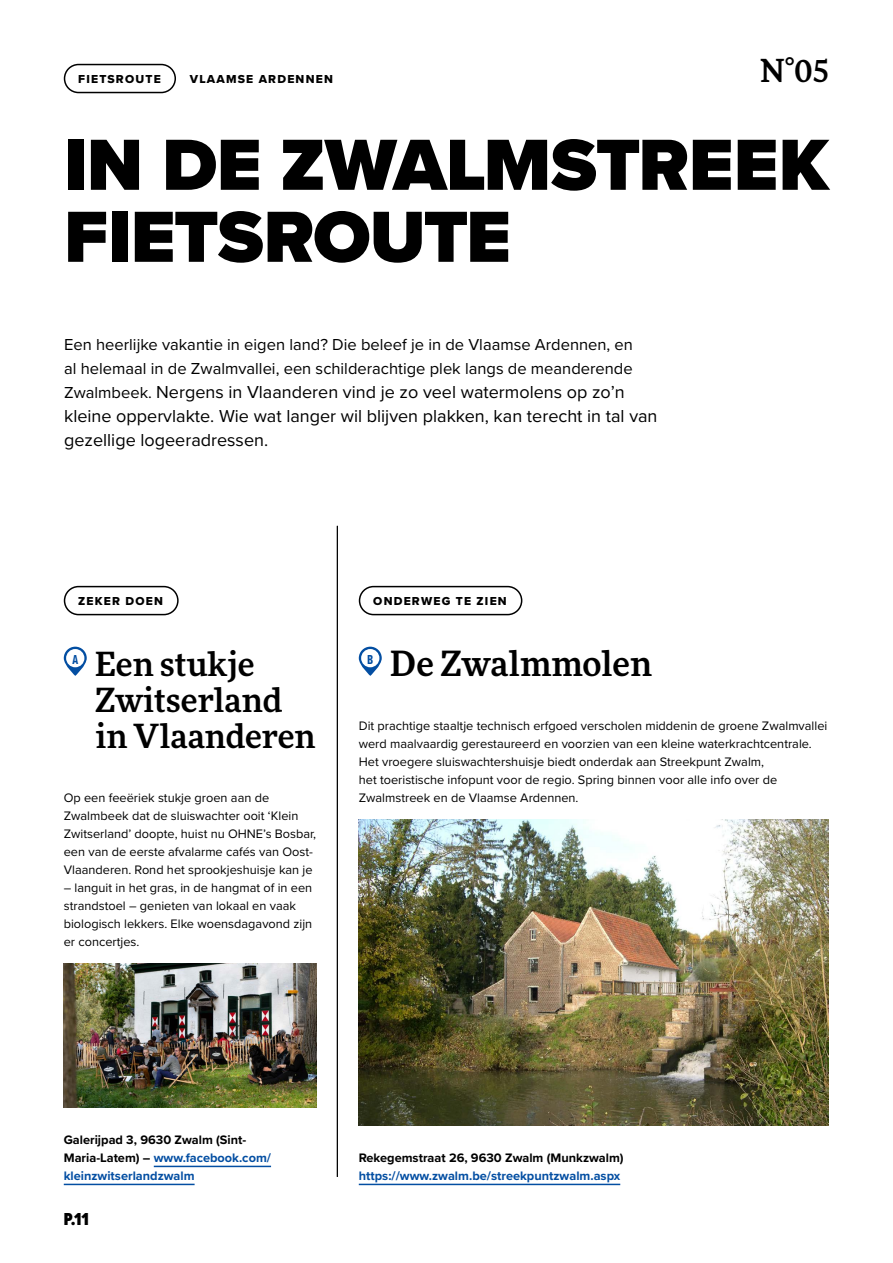
<style>
.page{position:relative;width:893px;height:1263px;background:#fff}
.page>*{position:absolute;margin:0;border:0;box-sizing:border-box;transform-origin:0 0}
.t1{font:900 75px/72px "Proxima Nova";letter-spacing:-.01em;color:#000}
.t2{font:500 34.5px "More Pro";color:#000}
.t3{font:500 33px/36px "More Pro";color:#000}
.t4{font:500 31.5px "More Pro";color:#000}
.t5{font:18px/24px "Proxima Nova";color:#000}
.t6{font:900 18px "Proxima Nova Ex Cn";color:#000}
.t7{font:16.5px/24px "Proxima Nova";color:#000}
.t8{font:700 13.5px "Proxima Nova Ex Cn";color:#034ea2}
.t9{font:12.75px/18px "Proxima Nova";color:#000}
.t10{font:700 12.75px/18px "Proxima Nova";color:#000}
.t11{font:700 12.75px "Proxima Nova";color:#034ea2}
.t12{font:12px "Proxima Nova Extrabld";letter-spacing:.1em;color:#000}
.s1{font-size:16.5px}
.s2{color:#034ea2}
</style>
<div class="page">
<div style="left:64px;top:64px;width:112px;height:29px;border:2px solid #000;border-radius:14px"></div>
<hr style="left:337px;top:526px;width:1px;height:651px;background:#000">
<hr style="left:154px;top:1166px;width:117px;height:1px;background:#034ea2">
<hr style="left:64px;top:1184px;width:131px;height:1px;background:#034ea2">
<div style="left:64px;top:586px;width:115px;height:29px;border:2px solid #000;border-radius:14px"></div>
<svg style="left:64px;top:647px;width:23px;height:29px"></svg>
<div style="left:66px;top:649px;width:18px;height:18px;background:#fff;border-radius:50%"></div>
<hr style="left:359px;top:1184px;width:261px;height:1px;background:#034ea2">
<div style="left:359px;top:586px;width:163px;height:29px;border:2px solid #000;border-radius:14px"></div>
<svg style="left:359px;top:647px;width:23px;height:29px"></svg>
<div style="left:361px;top:649px;width:18px;height:18px;background:#fff;border-radius:50%"></div>
<img style="left:64px;top:964px;width:252px;height:144px">
<img style="left:359px;top:820px;width:470px;height:306px">
<p class="t12" style="left:78px;top:70px;width:84px">FIETSROUTE</p>
<p class="t12" style="left:190px;top:70px;width:145px">VLAAMSE ARDENNEN</p>
<h3 class="t4" style="left:761px;top:48px;width:70px">N°05</h3>
<h1 class="t1" style="left:64px;top:128px;width:766px">IN DE ZWALMSTREEK<br>FIETSROUTE</h1>
<p class="t7" style="left:64px;top:331px;width:570px">Een heerlijke vakantie in eigen land? Die beleef je in de Vlaamse Ardennen, en al helemaal in de Zwalmvallei, een schilderachtige plek langs de meanderende</p>
<h3 class="t5" style="left:64px;top:379px;width:595px"><span class="s1">Zwalmbeek.</span> Nergens in Vlaanderen vind je zo veel watermolens op zo’n kleine oppervlakte. Wie wat langer wil blijven plakken, kan terecht in tal van gezellige logeeradressen.</h3>
<p class="t12" style="left:78px;top:592px;width:86px">ZEKER DOEN</p>
<p class="t8" style="left:72px;top:649px;width:7px">A</p>
<h3 class="t3" style="left:95px;top:644px;width:222px">Een stukje<br>Zwitserland in Vlaanderen</h3>
<p class="t9" style="left:64px;top:788px;width:254px">Op een feeëriek stukje groen aan de Zwalmbeek dat de sluiswachter ooit ‘Klein Zwitserland’ doopte, huist nu OHNE’s Bosbar, een van de eerste afvalarme cafés van Oost-Vlaanderen. Rond het sprookjeshuisje kan je</p>
<p class="t9" style="left:64px;top:878px;width:250px">– languit in het gras, in de hangmat of in een strandstoel – genieten van lokaal en vaak biologisch lekkers. Elke woensdagavond zijn er concertjes.</p>
<p class="t12" style="left:373px;top:592px;width:135px">ONDERWEG TE ZIEN</p>
<p class="t8" style="left:367px;top:649px;width:8px">B</p>
<h2 class="t2" style="left:390px;top:638px;width:263px">De Zwalmmolen</h2>
<p class="t9" style="left:359px;top:716px;width:470px">Dit prachtige staaltje technisch erfgoed verscholen middenin de groene Zwalmvallei werd maalvaardig gerestaureerd en voorzien van een kleine waterkrachtcentrale.<br>Het vroegere sluiswachtershuisje biedt onderdak aan Streekpunt Zwalm,<br>het toeristische infopunt voor de regio. Spring binnen voor alle info over de Zwalmstreek en de Vlaamse Ardennen.</p>
<p class="t10" style="left:64px;top:1130px;width:209px">Galerijpad 3, 9630 Zwalm (Sint-<br>Maria-Latem) – <span class="s2">www.facebook.com/ kleinzwitserlandzwalm</span></p>
<h3 class="t6" style="left:64px;top:1206px;width:27px">P.11</h3>
<p class="t10" style="left:359px;top:1148px;width:266px">Rekegemstraat 26, 9630 Zwalm (Munkzwalm)</p>
<p class="t11" style="left:359px;top:1166px;width:263px">https://www.zwalm.be/streekpuntzwalm.aspx</p>
</div>
